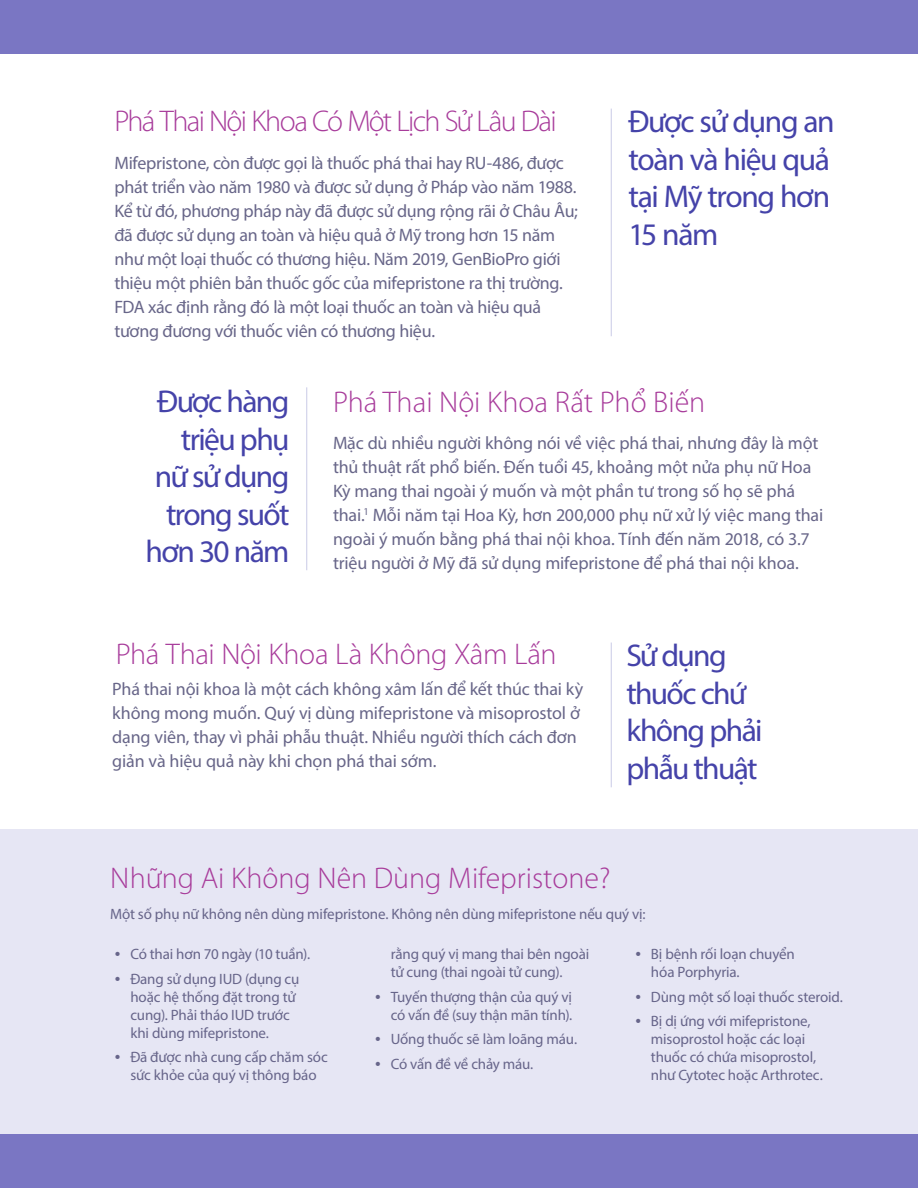
<style>
.page{position:relative;width:918px;height:1188px;background:#fff}
.page>*{position:absolute;margin:0;border:0;box-sizing:border-box;transform-origin:0 0}
.t1{font:31.5px/37.5px "Myriad Pro";letter-spacing:-.05em;color:#4543a9}
.t2{font:300 30px "Myriad Pro";color:#a83c9b}
.t3{font:300 30px "Myriad Pro";letter-spacing:-.055em;color:#a83c9b}
.t4{font:18px/24px "Myriad Pro";letter-spacing:-.01em;color:#686689}
.t5{font:15px/18px "Myriad Pro";letter-spacing:-.01em;color:#67658a}
.s1{font-family:"Futura PT"}
</style>
<div class="page">
<div style="left:0;top:829px;width:918px;height:306px;background:#e6e6f4"></div>
<div style="left:0;top:1134px;width:918px;height:54px;background:#7a76c3"></div>
<div style="left:0;top:0;width:918px;height:54px;background:#7a76c3"></div>
<hr style="left:611px;top:109px;width:1px;height:227px;background:#c9cae7">
<hr style="left:306px;top:387px;width:1px;height:183px;background:#c9cae7">
<hr style="left:611px;top:643px;width:1px;height:144px;background:#c9cae7">
<h2 class="t3" style="left:114px;top:103px;width:444px">Phá Thai Nội Khoa Có Một Lịch Sử Lâu Dài</h2>
<p class="t4" style="left:114px;top:151px;width:465px">Mifepristone, còn được gọi là thuốc phá thai hay RU-486, được phát triển vào năm 1980 và được sử dụng ở Pháp vào năm 1988.<br>Kể từ đó, phương pháp này đã được sử dụng rộng rãi ở Châu Âu; đã được sử dụng an toàn và hiệu quả ở Mỹ trong hơn 15 năm như một loại thuốc có thương hiệu. Năm 2019, GenBioPro giới thiệu một phiên bản thuốc gốc của mifepristone ra thị trường.<br>FDA xác định rằng đó là một loại thuốc an toàn và hiệu quả tương đương với thuốc viên có thương hiệu.</p>
<h1 class="t1" style="left:629px;top:102px;width:208px">Được sử dụng an toàn và hiệu quả tại Mỹ trong hơn<br>15 năm</h1>
<h1 class="t1" style="left:146px;top:383px;width:145px;text-align:right">Được hàng triệu phụ nữ sử dụng trong suốt hơn 30 năm</h1>
<h2 class="t2" style="left:333px;top:384px;width:374px">Phá Thai Nội Khoa Rất Phổ Biến</h2>
<p class="t4" style="left:333px;top:431px;width:492px">Mặc dù nhiều người không nói về việc phá thai, nhưng đây là một thủ thuật rất phổ biến. Đến tuổi 45, khoảng một nửa phụ nữ Hoa Kỳ mang thai ngoài ý muốn và một phần tư trong số họ sẽ phá thai.<sup>1</sup> Mỗi năm tại Hoa Kỳ, hơn 200,000 phụ nữ xử lý việc mang thai ngoài ý muốn bằng phá thai nội khoa. Tính đến năm 2018, có 3.7 triệu người ở Mỹ đã sử dụng mifepristone để phá thai nội khoa.</p>
<h2 class="t2" style="left:116px;top:636px;width:442px">Phá Thai Nội Khoa Là Không Xâm Lấn</h2>
<p class="t4" style="left:112px;top:677px;width:472px">Phá thai nội khoa là một cách không xâm lấn để kết thúc thai kỳ không mong muốn. Quý vị dùng mifepristone và misoprostol ở dạng viên, thay vì phải phẫu thuật. Nhiều người thích cách đơn giản và hiệu quả này khi chọn phá thai sớm.</p>
<h1 class="t1" style="left:626px;top:636px;width:138px">Sử dụng thuốc chứ không phải phẫu thuật</h1>
<h2 class="t2" style="left:110px;top:860px;width:502px">Những Ai Không Nên Dùng Mifepristone?</h2>
<p class="t5" style="left:110px;top:905px;width:537px">Một số phụ nữ không nên dùng mifepristone. Không nên dùng mifepristone nếu quý vị:</p>
<p class="t5" style="left:110px;top:945px;width:201px"><span class="s1">•</span> Có thai hơn 70 ngày (10 tuần).</p>
<p class="t5" style="left:130px;top:969px;width:171px;text-indent:-20px"><span class="s1">•</span> Đang sử dụng IUD (dụng cụ hoặc hệ thống đặt trong tử cung). Phải tháo IUD trước khi dùng mifepristone.</p>
<p class="t5" style="left:130px;top:1048px;width:199px;text-indent:-20px"><span class="s1">•</span> Đã được nhà cung cấp chăm sóc sức khỏe của quý vị thông báo</p>
<p class="t5" style="left:391px;top:945px;width:200px">rằng quý vị mang thai bên ngoài tử cung (thai ngoài tử cung).</p>
<p class="t5" style="left:370px;top:987px;width:203px;text-align:right"><span class="s1">•</span> Tuyến thượng thận của quý vị có vấn đề (suy thận mãn tính).</p>
<p class="t5" style="left:370px;top:1030px;width:208px"><span class="s1">•</span> Uống thuốc sẽ làm loãng máu.</p>
<p class="t5" style="left:370px;top:1055px;width:164px"><span class="s1">•</span> Có vấn đề về chảy máu.</p>
<p class="t5" style="left:651px;top:945px;width:145px;text-indent:-20px"><span class="s1">•</span> Bị bệnh rối loạn chuyển hóa Porphyria.</p>
<p class="t5" style="left:631px;top:987px;width:214px"><span class="s1">•</span> Dùng một số loại thuốc steroid.</p>
<p class="t5" style="left:651px;top:1012px;width:173px;text-indent:-20px"><span class="s1">•</span> Bị dị ứng với mifepristone, misoprostol hoặc các loại thuốc có chứa misoprostol, như Cytotec hoặc Arthrotec.</p>
</div>
